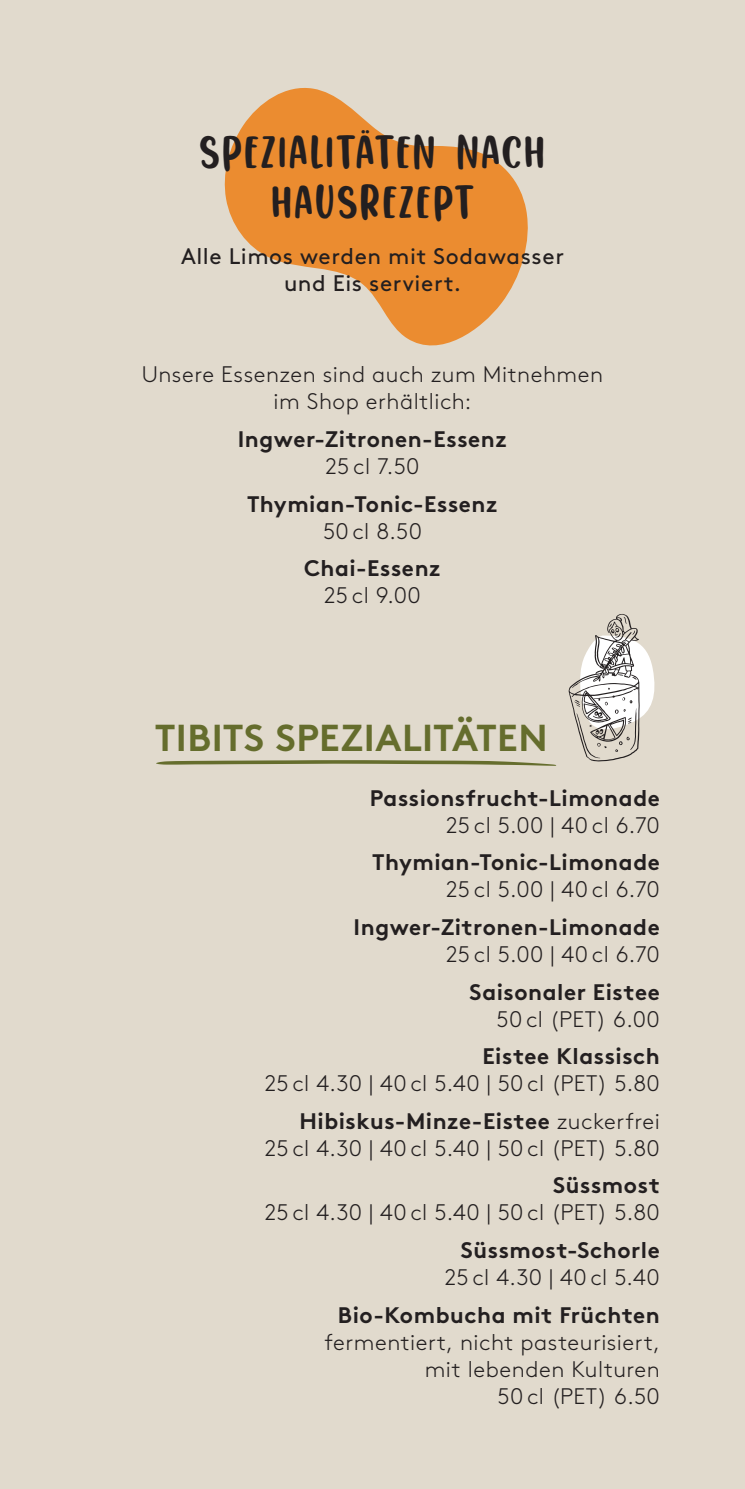
<style>
.page{position:relative;width:745px;height:1489px;background:#fff}
.page>*{position:absolute;margin:0;border:0;box-sizing:border-box;transform-origin:0 0}
.t1{font:40px/50px "Snowy Night";letter-spacing:.045em;color:#231f20;text-align:center}
.t2{font:700 37.5px "Brown Std";letter-spacing:.01em;color:#656d2d}
.t3{font:300 22.5px/27px "Brown Std";letter-spacing:.02em;color:#231f20;text-align:right}
.t4{font:700 22.5px "Brown Std";letter-spacing:.025em;color:#231f20}
.t5{font:22.5px/27px "Brown Std";letter-spacing:.025em;color:#231f20;text-align:center}
.s1{font-weight:700}
</style>
<div class="page">
<div style="left:0;top:0;width:744px;height:1488px;background:#e1dacd"></div>
<svg style="left:156px;top:760px;width:400px;height:5px"></svg>
<svg style="left:568px;top:614px;width:87px;height:147px"></svg>
<svg style="left:224px;top:88px;width:304px;height:258px;fill:#eb8c30"></svg>
<h1 class="t1" style="left:199px;top:126px;width:347px">SPEZIALITÄTEN NACH<br>HAUSREZEPT</h1>
<p class="t5" style="left:181px;top:243px;width:384px">Alle Limos werden mit Sodawasser und Eis serviert.</p>
<p class="t3" style="left:142px;top:361px;width:462px;text-align:center">Unsere Essenzen sind auch zum Mitnehmen im Shop erhältlich:</p>
<p class="t4" style="left:238px;top:425px;width:271px">Ingwer-Zitronen-Essenz</p>
<p class="t3" style="left:325px;top:453px;width:95px">25 cl 7.50</p>
<p class="t4" style="left:247px;top:490px;width:252px">Thymian-Tonic-Essenz</p>
<p class="t3" style="left:323px;top:518px;width:100px">50 cl 8.50</p>
<p class="t4" style="left:304px;top:555px;width:138px">Chai-Essenz</p>
<p class="t3" style="left:324px;top:582px;width:98px">25 cl 9.00</p>
<h2 class="t2" style="left:155px;top:714px;width:394px">TIBITS SPEZIALITÄTEN</h2>
<p class="t4" style="left:369px;top:784px;width:291px">Passionsfrucht-Limonade</p>
<p class="t3" style="left:446px;top:811px;width:215px">25 cl 5.00 | 40 cl 6.70</p>
<p class="t4" style="left:372px;top:848px;width:289px">Thymian-Tonic-Limonade</p>
<p class="t3" style="left:446px;top:876px;width:215px">25 cl 5.00 | 40 cl 6.70</p>
<p class="t4" style="left:353px;top:913px;width:307px">Ingwer-Zitronen-Limonade</p>
<p class="t3" style="left:446px;top:940px;width:215px">25 cl 5.00 | 40 cl 6.70</p>
<p class="t4" style="left:469px;top:977px;width:192px">Saisonaler Eistee</p>
<p class="t3" style="left:496px;top:1005px;width:165px">50 cl (PET) 6.00</p>
<p class="t4" style="left:482px;top:1042px;width:179px">Eistee Klassisch</p>
<p class="t3" style="left:264px;top:1064px;width:396px;line-height:37.5px">25 cl 4.30 | 40 cl 5.40 | 50 cl (PET) 5.80<br><span class="s1">Hibiskus-Minze-Eistee</span> zuckerfrei</p>
<p class="t3" style="left:264px;top:1134px;width:396px">25 cl 4.30 | 40 cl 5.40 | 50 cl (PET) 5.80</p>
<p class="t4" style="left:553px;top:1171px;width:108px">Süssmost</p>
<p class="t3" style="left:264px;top:1199px;width:396px">25 cl 4.30 | 40 cl 5.40 | 50 cl (PET) 5.80</p>
<p class="t4" style="left:460px;top:1236px;width:200px">Süssmost-Schorle</p>
<p class="t3" style="left:444px;top:1264px;width:216px">25 cl 4.30 | 40 cl 5.40</p>
<p class="t4" style="left:337px;top:1300px;width:323px">Bio-Kombucha mit Früchten</p>
<p class="t3" style="left:324px;top:1328px;width:336px">fermentiert, nicht pasteurisiert, mit lebenden Kulturen<br>50 cl (PET) 6.50</p>
</div>
